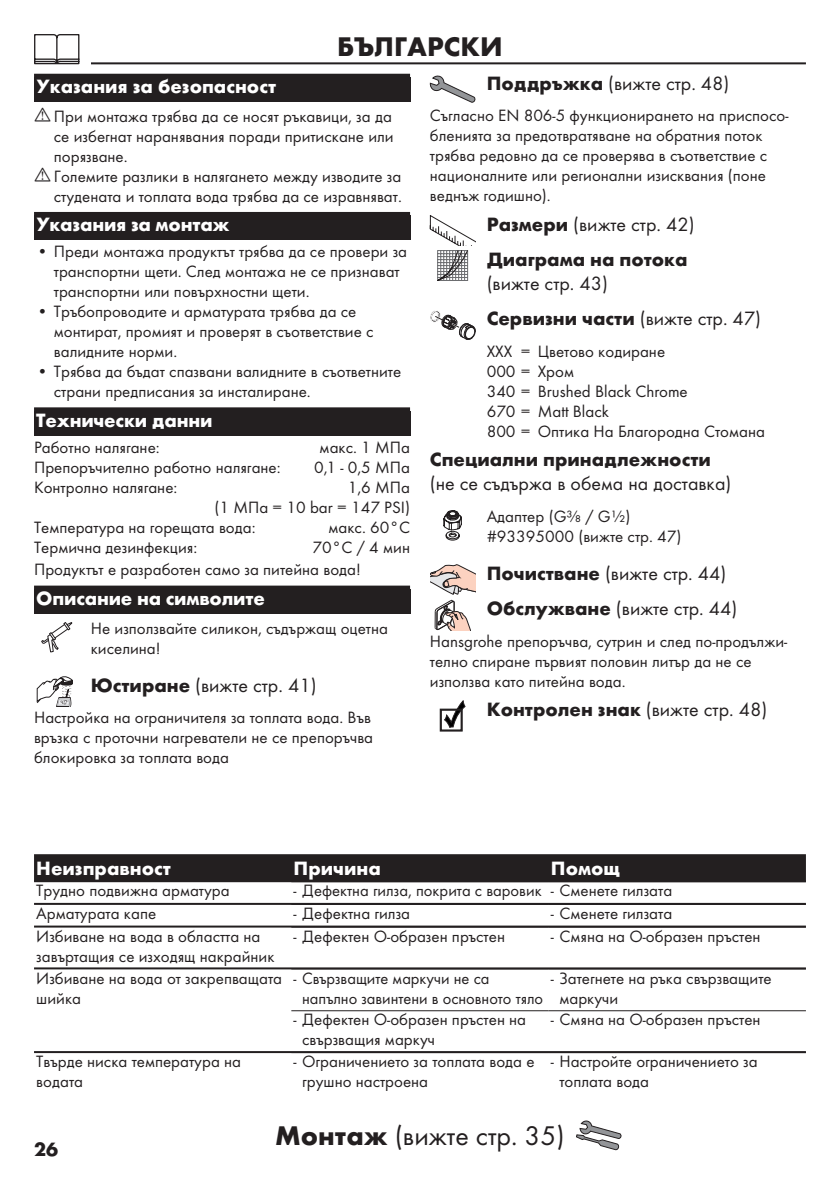
<style>
.page{position:relative;width:840px;height:1191px;background:#fff}
.page>*{position:absolute;margin:0;border:0;box-sizing:border-box;transform-origin:0 0}
.Montage_mit_Symbol_B{font:28px "Futura TOT Boo";color:#231f20}
.Sprache_Rahmenwechse{font:700 28px "Futura TOT";color:#231f20}
.Ueberschrift_Grafik{font:20px "Futura TOT Boo";color:#231f20}
.Ueberschrift_Grafik-2{font:700 20px/24px "Futura TOT";color:#231f20}
.Ueberschrift_nach_Gr{font:20px/24px "Futura TOT Boo";color:#231f20}
.Ueberschrift_BG{font:700 20px "Futura TOT";letter-spacing:-.01em;color:#fff}
.Tabelle_Kopf_BG{font:700 20px "Futura TOT";color:#fff}
.Ueberschrift___BG{font:700 20px "Futura TOT";color:#fff}
.Normaltext_nach_Graf{font:17px/20px "Futura TOT Boo";color:#231f20}
.Techn__Daten_BG{font:17px "Futura TOT Boo";color:#231f20}
.Tabelle_Spalte_BG{font:17px/20px "Futura TOT Boo";color:#231f20}
.Farbe_BG{font:17px/20px "Futura TOT Boo";color:#231f20}
.Normaltext_Grafik_BG{font:17px/20px "Futura TOT Boo";color:#231f20}
.Normaltext_BG{font:17px "Futura TOT Boo";color:#231f20}
.s1{font-family:"Futura TOT";font-weight:700}
.s2{font-family:"Futura TOT Boo";font-weight:400}
</style>
<div class="page">
<hr style="left:34px;top:62px;width:771px;height:2px;background:#231f20">
<div style="left:23px;top:34px;width:68px;height:34px;background:#fff"></div>
<svg style="left:34px;top:34px;width:45px;height:30px"></svg>
<svg style="left:576px;top:1120px;width:45px;height:30px"></svg>
<div style="left:34px;top:74px;width:376px;height:28px;background:#231f20"></div>
<div style="left:34px;top:212px;width:376px;height:28px;background:#231f20"></div>
<div style="left:34px;top:407px;width:376px;height:28px;background:#231f20"></div>
<div style="left:34px;top:589px;width:376px;height:25px;background:#231f20"></div>
<div style="left:34px;top:585px;width:376px;height:28px;background:#231f20"></div>
<svg style="left:41px;top:622px;width:32px;height:30px"></svg>
<svg style="left:36px;top:676px;width:37px;height:31px"></svg>
<svg style="left:429px;top:75px;width:46px;height:28px"></svg>
<svg style="left:429px;top:215px;width:46px;height:66px"></svg>
<svg style="left:430px;top:311px;width:45px;height:29px"></svg>
<svg style="left:443px;top:510px;width:19px;height:30px"></svg>
<svg style="left:430px;top:564px;width:45px;height:30px"></svg>
<svg style="left:434px;top:600px;width:36px;height:30px"></svg>
<svg style="left:440px;top:701px;width:25px;height:30px"></svg>
<div style="left:34px;top:854px;width:771px;height:26px;background:#231f20"></div>
<hr style="left:34px;top:880px;width:771px;height:2px;background:#231f20">
<hr style="left:34px;top:903px;width:771px;height:2px;background:#231f20">
<hr style="left:34px;top:925px;width:771px;height:2px;background:#231f20">
<hr style="left:34px;top:967px;width:771px;height:2px;background:#231f20">
<hr style="left:291px;top:1010px;width:257px;height:1px;background:#231f20">
<hr style="left:548px;top:1010px;width:257px;height:1px;background:#231f20">
<hr style="left:34px;top:1051px;width:771px;height:2px;background:#231f20">
<p class="Sprache_Rahmenwechse" style="left:337px;top:29px;width:167px">БЪЛГАРСКИ</p>
<p class="Ueberschrift___BG" style="left:36px;top:74px;width:241px">Указания за безопасност</p>
<p class="Normaltext_nach_Graf" style="left:54px;top:106px;width:341px;text-align:justify">При монтажа трябва да се носят ръкавици, за да се избегнат наранявания поради притискане или порязване.</p>
<p class="Normaltext_nach_Graf" style="left:54px;top:166px;width:349px">Големите разлики в налягането между изводите за студената и топлата вода трябва да се изравняват.</p>
<p class="Ueberschrift_BG" style="left:36px;top:212px;width:195px">Указания за монтаж</p>
<p class="Normaltext_nach_Graf" style="left:54px;top:241px;width:354px;text-indent:-17px">• Преди монтажа продуктът трябва да се провери за транспортни щети. След монтажа не се признават транспортни или повърхностни щети.</p>
<p class="Normaltext_nach_Graf" style="left:54px;top:301px;width:321px;text-indent:-17px">• Тръбопроводите и арматурата трябва да се монтират, промият и проверят в съответствие с валидните норми.</p>
<p class="Normaltext_nach_Graf" style="left:54px;top:361px;width:348px;text-indent:-17px">• Трябва да бъдат спазвани валидните в съответните страни предписания за инсталиране.</p>
<p class="Ueberschrift_BG" style="left:36px;top:408px;width:177px">Технически данни</p>
<p class="Techn__Daten_BG" style="left:34px;top:437px;width:127px">Работно налягане:</p>
<p class="Techn__Daten_BG" style="left:319px;top:437px;width:92px">макс. 1 МПа</p>
<p class="Techn__Daten_BG" style="left:34px;top:457px;width:248px">Препоръчително работно налягане:</p>
<p class="Techn__Daten_BG" style="left:314px;top:457px;width:97px">0,1 - 0,5 МПа</p>
<p class="Techn__Daten_BG" style="left:34px;top:477px;width:145px">Контролно налягане:</p>
<p class="Techn__Daten_BG" style="left:347px;top:477px;width:64px">1,6 МПа</p>
<p class="Techn__Daten_BG" style="left:214px;top:497px;width:197px">(1 МПа = 10 bar = 147 PSI)</p>
<p class="Techn__Daten_BG" style="left:34px;top:517px;width:223px">Температура на горещата вода:</p>
<p class="Techn__Daten_BG" style="left:328px;top:517px;width:83px">макс. 60°C</p>
<p class="Techn__Daten_BG" style="left:34px;top:537px;width:165px">Термична дезинфекция:</p>
<p class="Techn__Daten_BG" style="left:312px;top:537px;width:99px">70°C / 4 мин</p>
<p class="Normaltext_BG" style="left:34px;top:559px;width:328px">Продуктът е разработен само за питейна вода!</p>
<p class="Ueberschrift_BG" style="left:36px;top:586px;width:230px">Описание на символите</p>
<p class="Normaltext_Grafik_BG" style="left:91px;top:618px;width:298px">Не използвайте силикон, съдържащ оцетна киселина!</p>
<p class="Ueberschrift_Grafik" style="left:91px;top:673px;width:227px"><span class="s1">Юстиране</span> (вижте стр. 41)</p>
<p class="Normaltext_nach_Graf" style="left:34px;top:707px;width:340px">Настройка на ограничителя за топлата вода. Във връзка с проточни нагреватели не се препоръчва блокировка за топлата вода</p>
<p class="Ueberschrift_Grafik" style="left:486px;top:71px;width:244px"><span class="s1">Поддръжка</span> (вижте стр. 48)</p>
<p class="Normaltext_nach_Graf" style="left:429px;top:105px;width:360px">Съгласно EN 806-5 функционирането на приспосо&shy;бленията за предотвратяване на обратния поток трябва редовно да се проверява в съответствие с националните или регионални изисквания (поне веднъж годишно).</p>
<p class="Ueberschrift_Grafik" style="left:486px;top:212px;width:209px"><span class="s1">Размери</span> (вижте стр. 42)</p>
<p class="Ueberschrift_Grafik-2" style="left:486px;top:247px;width:202px">Диаграма на потока <span class="s2">(вижте стр. 43)</span></p>
<p class="Ueberschrift_Grafik-2" style="left:486px;top:306px;width:276px">Сервизни части <span class="s2">(вижте стр. 47)</span></p>
<p class="Farbe_BG" style="left:486px;top:341px;width:280px">XXX = Цветово кодиране<br>000 = Xром<br>340 = Brushed Black Chrome<br>670 = Matt Black<br>800 = Oптика Hа Благородна Cтомана</p>
<p class="Ueberschrift_nach_Gr" style="left:429px;top:447px;width:303px"><span class="s1">Специални принадлежности </span>(не се съдържа в обема на доставка)</p>
<p class="Normaltext_Grafik_BG" style="left:486px;top:506px;width:196px">Адаптер (G⅜ / G½) #93395000 (вижте стр. 47)</p>
<p class="Ueberschrift_Grafik" style="left:486px;top:561px;width:241px"><span class="s1">Почистване</span> (вижте стр. 44)</p>
<p class="Ueberschrift_Grafik" style="left:486px;top:596px;width:252px"><span class="s1">Обслужване</span> (вижте стр. 44)</p>
<p class="Normaltext_nach_Graf" style="left:429px;top:631px;width:358px">Hansgrohe препоръчва, сутрин и след по-продължи&shy;телно спиране първият половин литър да не се използва като питейна вода.</p>
<p class="Ueberschrift_Grafik-2" style="left:486px;top:697px;width:282px">Контролен знак <span class="s2">(вижте стр. 48)</span></p>
<p class="Tabelle_Kopf_BG" style="left:36px;top:855px;width:136px">Неизправност</p>
<p class="Tabelle_Kopf_BG" style="left:293px;top:855px;width:89px">Причина</p>
<p class="Tabelle_Kopf_BG" style="left:550px;top:855px;width:71px">Помощ</p>
<p class="Tabelle_Spalte_BG" style="left:36px;top:880px;width:195px">Трудно подвижна арматура</p>
<p class="Normaltext_nach_Graf" style="left:293px;top:880px;width:249px">- Дефектна гилза, покрита с варовик</p>
<p class="Normaltext_nach_Graf" style="left:550px;top:880px;width:123px">- Сменете гилзата</p>
<p class="Tabelle_Spalte_BG" style="left:36px;top:903px;width:121px">Арматурата капе</p>
<p class="Normaltext_nach_Graf" style="left:293px;top:903px;width:118px">- Дефектна гилза</p>
<p class="Normaltext_nach_Graf" style="left:550px;top:903px;width:123px">- Сменете гилзата</p>
<p class="Tabelle_Spalte_BG" style="left:36px;top:926px;width:239px">Избиване на вода в областта на завъртащия се изходящ накрайник</p>
<p class="Normaltext_nach_Graf" style="left:293px;top:926px;width:213px">- Дефектен O-образен пръстен</p>
<p class="Normaltext_nach_Graf" style="left:550px;top:926px;width:211px">- Смяна на O-образен пръстен</p>
<p class="Tabelle_Spalte_BG" style="left:36px;top:967px;width:247px">Избиване на вода от закрепващата шийка</p>
<p class="Normaltext_nach_Graf" style="left:302px;top:967px;width:242px;text-indent:-9px">- Свързващите маркучи не са напълно завинтени в основното тяло</p>
<p class="Normaltext_nach_Graf" style="left:559px;top:967px;width:214px;text-indent:-9px">- Затегнете на ръка свързващите маркучи</p>
<p class="Normaltext_nach_Graf" style="left:302px;top:1009px;width:225px;text-indent:-9px">- Дефектен O-образен пръстен на свързващия маркуч</p>
<p class="Normaltext_nach_Graf" style="left:550px;top:1009px;width:211px">- Смяна на O-образен пръстен</p>
<p class="Tabelle_Spalte_BG" style="left:36px;top:1051px;width:206px">Твърде ниска температура на водата</p>
<p class="Normaltext_nach_Graf" style="left:302px;top:1051px;width:234px;text-indent:-9px">- Ограничението за топлата вода е грушно настроена</p>
<p class="Normaltext_nach_Graf" style="left:559px;top:1051px;width:200px;text-indent:-9px">- Настройте ограничението за топлата вода</p>
<p class="Ueberschrift_Grafik-2" style="left:34px;top:1136px;width:25px">26</p>
<p class="Montage_mit_Symbol_B" style="left:275px;top:1119px;width:291px"><span class="s1">Монтаж</span> (вижте стр. 35)</p>
</div>
